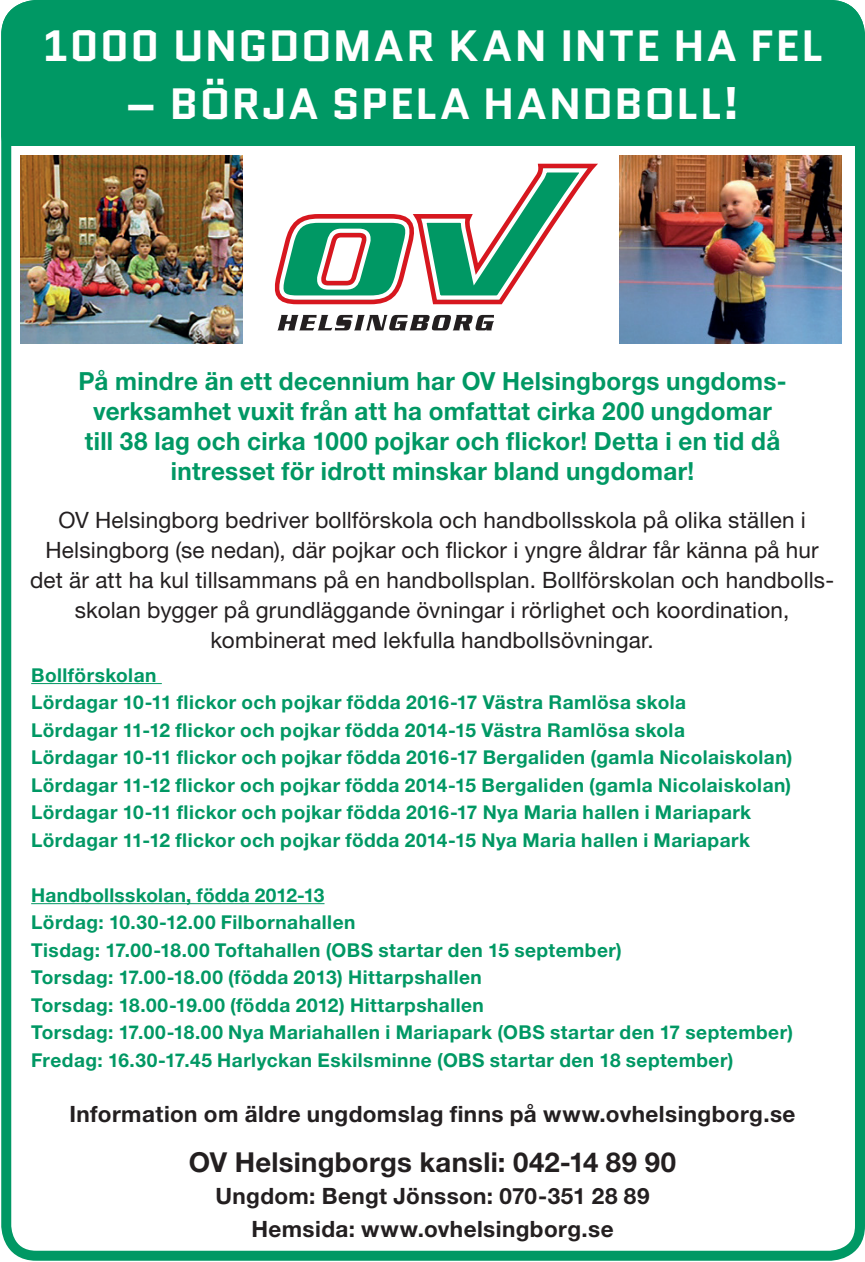
<style>
.page{position:relative;width:865px;height:1262px;background:#fff}
.page>*{position:absolute;margin:0;border:0;box-sizing:border-box;transform-origin:0 0}
.t1{font:700 43.75px "Quantico";letter-spacing:.035em;color:#fff}
.t2{font:700 27.5px "Helvetica Neue LT Pro";letter-spacing:.01em;color:#231f20}
.t3{font:700 25px/30px "Helvetica Neue LT Pro";letter-spacing:.015em;color:#009864;text-align:center}
.t4{font:22.5px/30px "Helvetica Neue LT Pro";letter-spacing:.01em;color:#231f20;text-align:center}
.t5{font:700 22.5px/32.5px "Helvetica Neue LT Pro";letter-spacing:.02em;color:#231f20;text-align:center}
.t6{font:700 19px/27.5px "Helvetica Neue LT Pro";letter-spacing:.025em;color:#009864}
</style>
<div class="page">
<div style="left:6px;top:5px;width:854px;height:160px;background:#009864;border-radius:30px"></div>
<div style="left:0;top:146px;width:865px;height:183px;background:#fff"></div>
<div style="left:1px;top:0;width:864px;height:1260px;border:10px solid #009864;border-radius:30px"></div>
<hr style="left:31px;top:683px;width:131px;height:1px;background:#009864">
<hr style="left:31px;top:903px;width:293px;height:1px;background:#009864">
<svg style="left:277px;top:315px;width:217px;height:16px"></svg>
<svg style="left:274px;top:163px;width:324px;height:142px"></svg>
<img style="left:20px;top:155px;width:223px;height:189px">
<img style="left:619px;top:155px;width:223px;height:189px">
<h1 class="t1" style="left:42px;top:14px;width:781px">1000 UNGDOMAR KAN INTE HA FEL</h1>
<h1 class="t1" style="left:125px;top:73px;width:615px">– BÖRJA SPELA HANDBOLL!</h1>
<h3 class="t3" style="left:78px;top:365px;width:709px">På mindre än ett decennium har OV Helsingborgs ungdoms&shy;verksamhet vuxit från att ha omfattat cirka 200 ungdomar till 38 lag och cirka 1000 pojkar och flickor! Detta i en tid då intresset för idrott minskar bland ungdomar!</h3>
<p class="t4" style="left:30px;top:505px;width:805px">OV Helsingborg bedriver bollförskola och handbollsskola på olika ställen i Helsingborg (se nedan), där pojkar och flickor i yngre åldrar får känna på hur det är att ha kul tillsammans på en handbollsplan. Bollförskolan och handbolls&shy;skolan bygger på grundläggande övningar i rörlighet och koordination, kombinerat med lekfulla handbollsövningar.</p>
<p class="t6" style="left:31px;top:660px;width:763px">Bollförskolan<br>Lördagar 10-11 flickor och pojkar födda 2016-17 Västra Ramlösa skola<br>Lördagar 11-12 flickor och pojkar födda 2014-15 Västra Ramlösa skola<br>Lördagar 10-11 flickor och pojkar födda 2016-17 Bergaliden (gamla Nicolaiskolan)<br>Lördagar 11-12 flickor och pojkar födda 2014-15 Bergaliden (gamla Nicolaiskolan)<br>Lördagar 10-11 flickor och pojkar födda 2016-17 Nya Maria hallen i Mariapark Lördagar 11-12 flickor och pojkar födda 2014-15 Nya Maria hallen i Mariapark</p>
<p class="t6" style="left:31px;top:880px;width:763px">Handbollsskolan, födda 2012-13<br>Lördag: 10.30-12.00 Filbornahallen<br>Tisdag: 17.00-18.00 Toftahallen (OBS startar den 15 september)<br>Torsdag: 17.00-18.00 (födda 2013) Hittarpshallen<br>Torsdag: 18.00-19.00 (födda 2012) Hittarpshallen<br>Torsdag: 17.00-18.00 Nya Mariahallen i Mariapark (OBS startar den 17 september)<br>Fredag: 16.30-17.45 Harlyckan Eskilsminne (OBS startar den 18 september)</p>
<p class="t5" style="left:69px;top:1097px;width:727px">Information om äldre ungdomslag finns på www.ovhelsingborg.se</p>
<h2 class="t2" style="left:189px;top:1144px;width:489px">OV Helsingborgs kansli: 042-14 89 90</h2>
<p class="t5" style="left:215px;top:1179px;width:435px">Ungdom: Bengt Jönsson: 070-351 28 89<br>Hemsida: www.ovhelsingborg.se</p>
</div>
